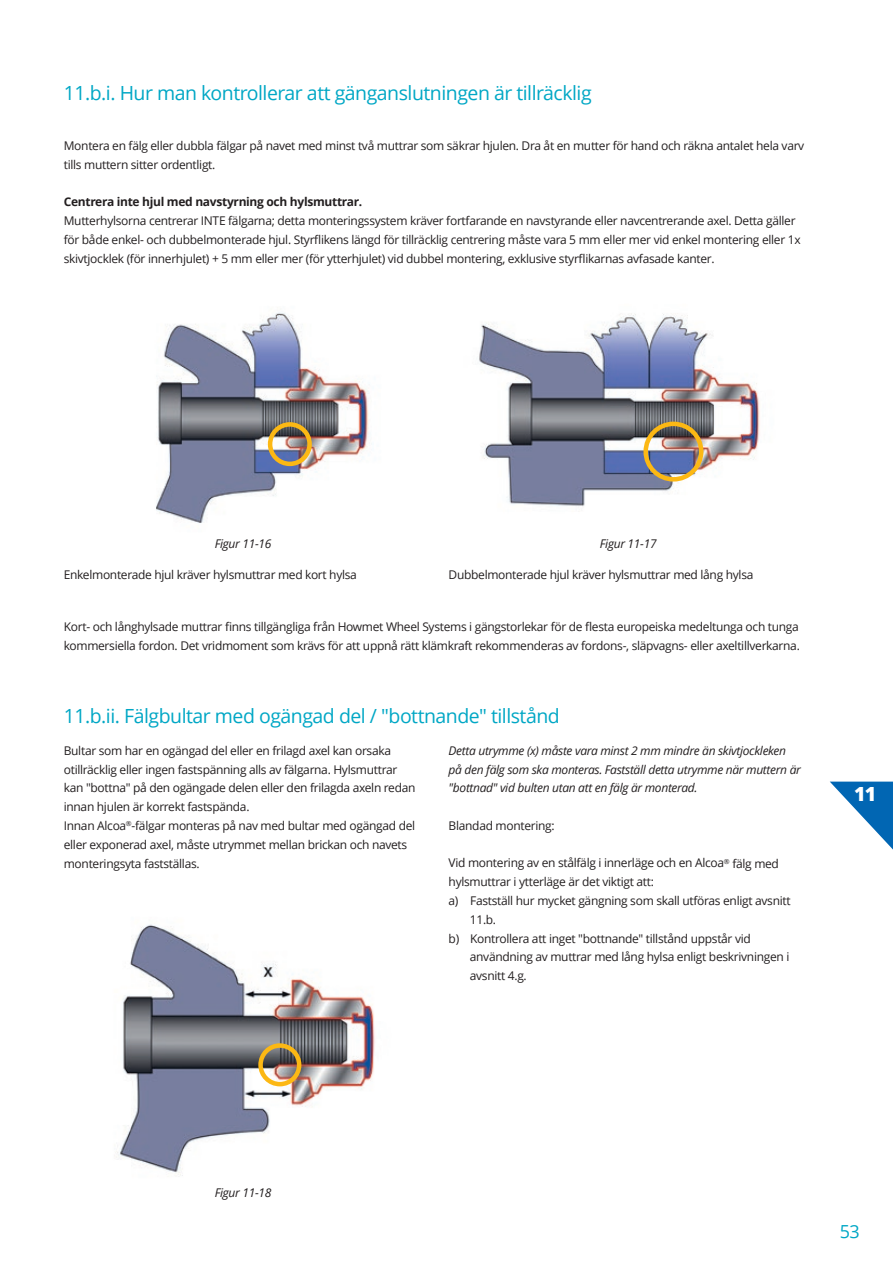
<style>
.page{position:relative;width:893px;height:1263px;background:#fff}
.page>*{position:absolute;margin:0;border:0;box-sizing:border-box;transform-origin:0 0}
.t1{font:19.5px "Open Sans";letter-spacing:-.025em;color:#00a7c5}
.t2{font:800 19.5px "Open Sans";color:#fff}
.t3{font:18px "Open Sans";color:#00a7c5}
.t4{font:12px/18.8px "Open Sans";letter-spacing:-.025em;color:#231f20}
.t5{font:italic 12px/18.8px "Open Sans";letter-spacing:-.025em;color:#231f20}
.t6{font:700 12px "Open Sans";letter-spacing:-.025em;color:#231f20}
</style>
<div class="page">
<img style="left:479px;top:313px;width:281px;height:194px">
<div style="left:643px;top:422px;width:60px;height:60px;border:4px solid #fcb814;border-radius:50%"></div>
<img style="left:156px;top:312px;width:213px;height:211px">
<div style="left:268px;top:422px;width:44px;height:44px;border:4px solid #fcb814;border-radius:50%"></div>
<img style="left:116px;top:924px;width:259px;height:252px">
<div style="left:258px;top:1043px;width:43px;height:43px;border:4px solid #fcb814;border-radius:50%"></div>
<svg style="left:830px;top:782px;width:63px;height:67px"></svg>
<h1 class="t1" style="left:64px;top:80px;width:529px">11.b.i. Hur man kontrollerar att gänganslutningen är tillräcklig</h1>
<p class="t4" style="left:64px;top:136px;width:742px">Montera en fälg eller dubbla fälgar på navet med minst två muttrar som säkrar hjulen. Dra åt en mutter för hand och räkna antalet hela varv tills muttern sitter ordentligt.</p>
<p class="t6" style="left:64px;top:194px;width:300px">Centrera inte hjul med navstyrning och hylsmuttrar.</p>
<p class="t4" style="left:64px;top:211px;width:738px">Mutterhylsorna centrerar INTE fälgarna; detta monteringssystem kräver fortfarande en navstyrande eller navcentrerande axel. Detta gäller för både enkel- och dubbelmonterade hjul. Styrflikens längd för tillräcklig centrering måste vara 5 mm eller mer vid enkel montering eller 1x skivtjocklek (för innerhjulet) + 5 mm eller mer (för ytterhjulet) vid dubbel montering, exklusive styrflikarnas avfasade kanter.</p>
<p class="t5" style="left:215px;top:534px;width:58px">Figur 11-16</p>
<p class="t5" style="left:600px;top:534px;width:58px">Figur 11-17</p>
<p class="t4" style="left:64px;top:565px;width:295px">Enkelmonterade hjul kräver hylsmuttrar med kort hylsa</p>
<p class="t4" style="left:449px;top:565px;width:306px">Dubbelmonterade hjul kräver hylsmuttrar med lång hylsa</p>
<p class="t4" style="left:64px;top:617px;width:738px">Kort- och långhylsade muttrar finns tillgängliga från Howmet Wheel Systems i gängstorlekar för de flesta europeiska medeltunga och tunga kommersiella fordon. Det vridmoment som krävs för att uppnå rätt klämkraft rekommenderas av fordons-, släpvagns- eller axeltillverkarna.</p>
<h1 class="t1" style="left:64px;top:703px;width:498px">11.b.ii. Fälgbultar med ogängad del / "bottnande" tillstånd</h1>
<p class="t4" style="left:64px;top:741px;width:353px">Bultar som har en ogängad del eller en frilagd axel kan orsaka otillräcklig eller ingen fastspänning alls av fälgarna. Hylsmuttrar kan "bottna" på den ogängade delen eller den frilagda axeln redan innan hjulen är korrekt fastspända.<br>Innan Alcoa<sup>®</sup>-fälgar monteras på nav med bultar med ogängad del eller exponerad axel, måste utrymmet mellan brickan och navets monteringsyta fastställas.</p>
<p class="t5" style="left:449px;top:741px;width:354px">Detta utrymme (x) måste vara minst 2 mm mindre än skivtjockleken på den fälg som ska monteras. Fastställ detta utrymme när muttern är "bottnad" vid bulten utan att en fälg är monterad.</p>
<p class="t4" style="left:449px;top:816px;width:108px">Blandad montering:</p>
<p class="t4" style="left:449px;top:853px;width:332px">Vid montering av en stålfälg i innerläge och en Alcoa<sup>®</sup> fälg med</p>
<p class="t4" style="left:449px;top:872px;width:207px">hylsmuttrar i ytterläge är det viktigt att:</p>
<p class="t4" style="left:449px;top:891px;width:344px">a) Fastställ hur mycket gängning som skall utföras enligt avsnitt</p>
<p class="t4" style="left:470px;top:910px;width:28px">11.b.</p>
<p class="t4" style="left:449px;top:928px;width:304px">b) Kontrollera att inget "bottnande" tillstånd uppstår vid</p>
<p class="t4" style="left:470px;top:947px;width:321px">användning av muttrar med lång hylsa enligt beskrivningen i</p>
<p class="t4" style="left:470px;top:966px;width:58px">avsnitt 4.g.</p>
<h1 class="t2" style="left:854px;top:779px;width:24px">11</h1>
<p class="t5" style="left:215px;top:1183px;width:58px">Figur 11-18</p>
<h2 class="t3" style="left:840px;top:1219px;width:22px">53</h2>
</div>
